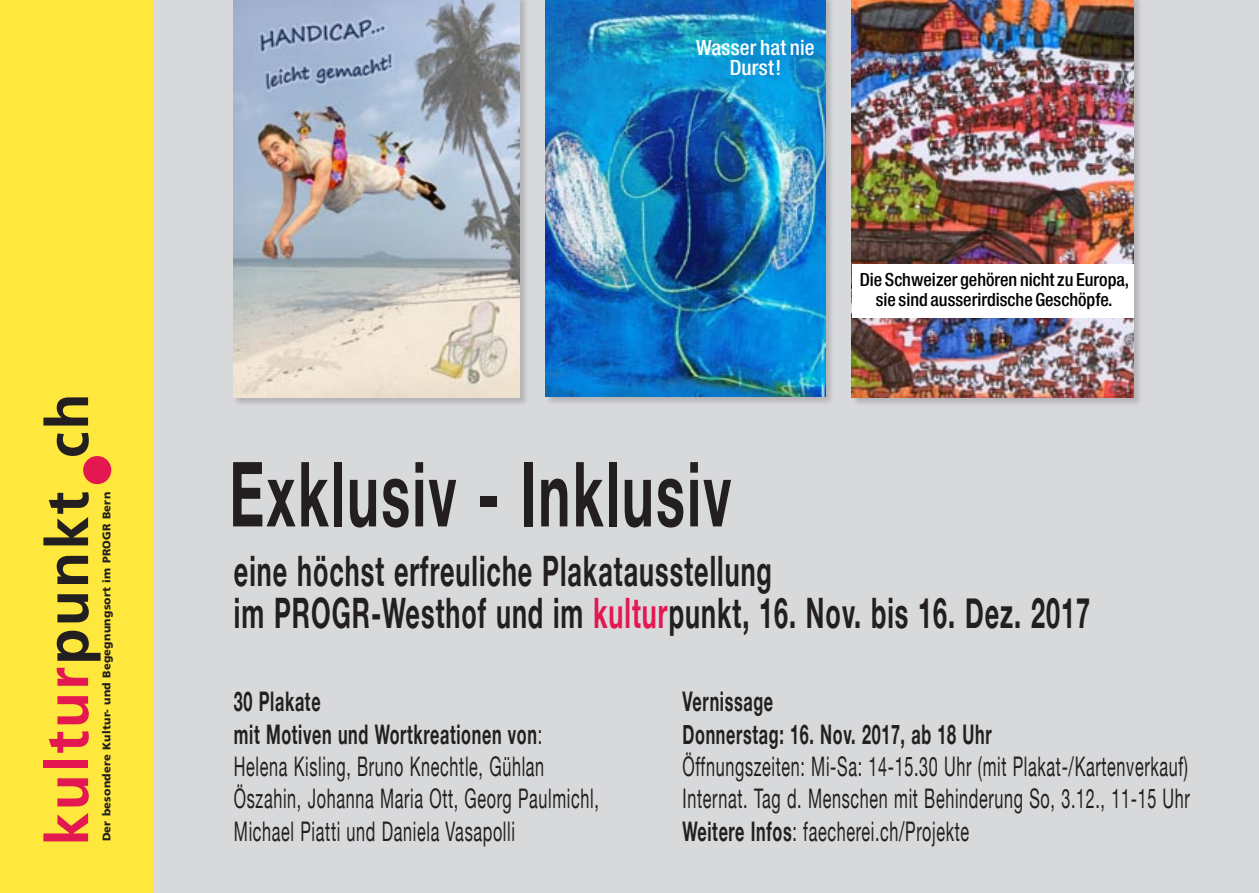
<style>
.page{position:relative;width:1259px;height:893px;background:#fff}
.page>*{position:absolute;margin:0;border:0;box-sizing:border-box;transform-origin:0 0}
.t1{font:700 90px "Helvetica Neue";letter-spacing:.04em;color:#231f20;scale:.6 1}
.t2{font:700 59.4px "Frutiger";letter-spacing:.035em;color:#231f20}
.t3{font:700 42px "Helvetica Neue";letter-spacing:.04em;color:#231f20;scale:.6 1}
.t4{font:27px "Helvetica Neue";letter-spacing:.04em;color:#231f20;scale:.6 1}
.t5{font:700 27px "Helvetica Neue";letter-spacing:.04em;color:#231f20;scale:.6 1}
.t6{font:500 condensed 21px/20.1px "Helvetica Neue LT";letter-spacing:.01em;color:#fff;text-align:center}
.t7{font:500 condensed 18.3px/19.5px "Helvetica Neue LT";color:#000;text-align:center}
.t8{font:900 11.1px "Frutiger";letter-spacing:.025em;color:#231f20}
.s1{color:#e31851}
.s2{font-weight:400}
.s3{font-weight:700}
</style>
<div class="page">
<div style="left:106px;top:0;width:1153px;height:893px;background:#d8d9db"></div>
<div style="left:543px;top:0;width:293px;height:407px;background:#231f20;opacity:.2"></div>
<img style="left:546px;top:0;width:279px;height:396px">
<div style="left:849px;top:0;width:295px;height:408px;background:#231f20;opacity:.2"></div>
<img style="left:851px;top:0;width:282px;height:397px">
<div style="left:851px;top:264px;width:282px;height:54px;background:#fff"></div>
<div style="left:231px;top:0;width:299px;height:408px;background:#231f20;opacity:.2"></div>
<img style="left:233px;top:0;width:286px;height:397px">
<div style="left:0;top:0;width:153px;height:893px;background:#ffe83e"></div>
<div style="left:83px;top:456px;width:28px;height:28px;background:#e31851;border-radius:50%"></div>
<p class="t2" style="left:33px;top:846px;width:454px;rotate:-90deg"><span class="s1">kultur</span>punkt ch</p>
<p class="t8" style="left:100px;top:841px;width:351px;rotate:-90deg">Der besondere Kultur- und Begegnungsort im PROGR Bern</p>
<p class="t6" style="left:696px;top:37px;width:120px">Wasser hat nie<br>Durst!</p>
<p class="t7" style="left:859px;top:270px;width:271px">Die Schweizer gehören nicht zu Europa, sie sind ausserirdische Geschöpfe.</p>
<p class="t1" style="left:229px;top:439px;width:838px">Exklusiv - Inklusiv</p>
<p class="t3" style="left:234px;top:545px;width:898px">eine höchst erfreuliche Plakatausstellung</p>
<p class="t3" style="left:234px;top:587px;width:1428px">im PROGR-Westhof und im <span class="s1">kultur</span>punkt, 16. Nov. bis 16. Dez. 2017</p>
<p class="t5" style="left:234px;top:685px;width:146px">30 Plakate</p>
<p class="t5" style="left:682px;top:685px;width:153px">Vernissage</p>
<p class="t5" style="left:234px;top:717px;width:515px">mit Motiven und Wortkreationen von<span class="s2">:</span></p>
<p class="t5" style="left:682px;top:717px;width:517px">Donnerstag: 16. Nov. 2017, ab 18 Uhr</p>
<p class="t4" style="left:234px;top:750px;width:519px">Helena Kisling, Bruno Knechtle, Gühlan</p>
<p class="t4" style="left:682px;top:750px;width:844px">Öffnungszeiten: Mi-Sa: 14-15.30 Uhr (mit Plakat-/Kartenverkauf)</p>
<p class="t4" style="left:234px;top:783px;width:610px">Öszahin, Johanna Maria Ott, Georg Paulmichl,</p>
<p class="t4" style="left:682px;top:783px;width:847px">Internat. Tag d. Menschen mit Behinderung So, 3.12., 11-15 Uhr</p>
<p class="t4" style="left:234px;top:815px;width:470px">Michael Piatti und Daniela Vasapolli</p>
<p class="t4" style="left:682px;top:815px;width:479px"><span class="s3">Weitere Infos</span>: faecherei.ch/Projekte</p>
</div>
